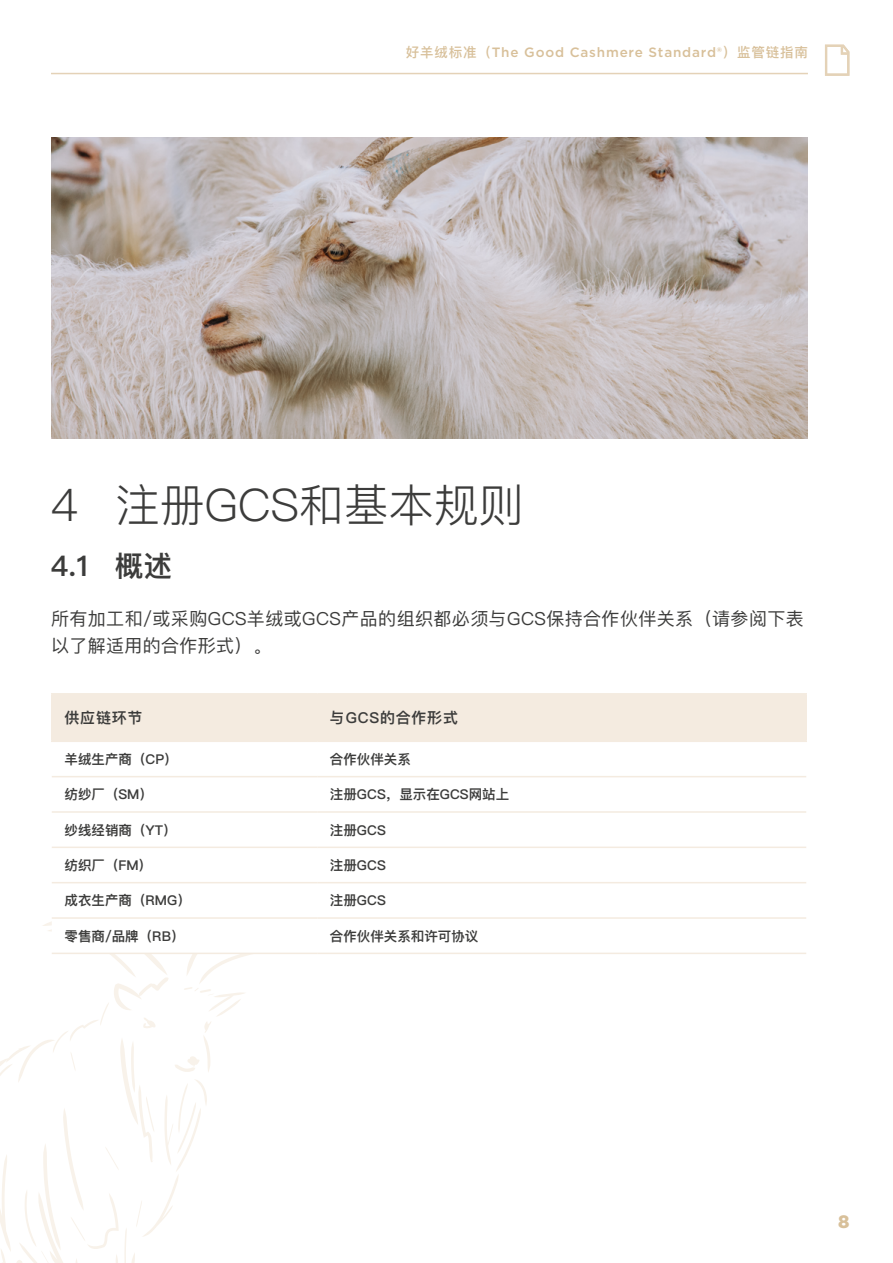
<style>
.page{position:relative;width:893px;height:1263px;background:#fff}
.page>*{position:absolute;margin:0;border:0;box-sizing:border-box;transform-origin:0 0}
.HEAD_1{font:300 45px "Ping Fang SC";color:#3c3c3b}
.HEAD_2{font:600 28.5px "Ping Fang SC";color:#3c3c3b}
.FLIEßTEXT{font:18px/27px "Ping Fang SC";letter-spacing:.02em;color:#3c3c3b}
.t1{font:900 18px "Gotham";color:#d8c09a}
.FLIEßTEXT-2{font:600 15px "Ping Fang SC";letter-spacing:.05em;color:#3c3c3b}
.FLIEßTEXT-3{font:600 13.5px "Ping Fang SC";color:#3c3c3b}
.t2{font:500 13.5px "Gotham";letter-spacing:.06em;color:#d8c09a}
.s1{font-family:"Ping Fang SC"}
.s2{font-family:"Ping Fang HK"}
</style>
<div class="page">
<svg style="left:0;top:921px;width:252px;height:342px"></svg>
<img style="left:51px;top:137px;width:757px;height:301px">
<svg style="left:825px;top:45px;width:24px;height:31px"></svg>
<hr style="left:51px;top:73px;width:757px;height:1px;background:#e4d2b7">
<div style="left:53px;top:694px;width:752px;height:46px;background:#f4ebe0"></div>
<svg style="left:52px;top:777px;width:754px;height:176px"></svg>
<hr style="left:51px;top:693px;width:266px;height:1px;background:#f4ebe0">
<hr style="left:51px;top:694px;width:2px;height:46px;background:#f4ebe0">
<hr style="left:317px;top:693px;width:490px;height:1px;background:#f4ebe0">
<hr style="left:316px;top:694px;width:2px;height:46px;background:#f4ebe0">
<hr style="left:805px;top:694px;width:2px;height:46px;background:#f4ebe0">
<hr style="left:51px;top:740px;width:266px;height:2px;background:#f4ebe0">
<hr style="left:317px;top:740px;width:490px;height:2px;background:#f4ebe0">
<hr style="left:52px;top:776px;width:265px;height:1px;background:#f4ebe0">
<hr style="left:317px;top:776px;width:489px;height:1px;background:#f4ebe0">
<hr style="left:52px;top:811px;width:265px;height:2px;background:#f4ebe0">
<hr style="left:317px;top:811px;width:489px;height:2px;background:#f4ebe0">
<hr style="left:52px;top:846px;width:265px;height:2px;background:#f4ebe0">
<hr style="left:317px;top:846px;width:489px;height:2px;background:#f4ebe0">
<hr style="left:52px;top:882px;width:265px;height:1px;background:#f4ebe0">
<hr style="left:317px;top:882px;width:489px;height:1px;background:#f4ebe0">
<hr style="left:52px;top:917px;width:265px;height:2px;background:#f4ebe0">
<hr style="left:317px;top:917px;width:489px;height:2px;background:#f4ebe0">
<hr style="left:52px;top:953px;width:265px;height:1px;background:#f4ebe0">
<hr style="left:317px;top:953px;width:489px;height:1px;background:#f4ebe0">
<p class="t2" style="left:406px;top:43px;width:403px"><span class="s1">好羊绒标准</span><span class="s2">（</span>The Good Cashmere Standard®<span class="s2">）</span><span class="s1">监管链指南</span></p>
<p class="HEAD_1" style="left:51px;top:478px;width:474px">4 注册GCS和基本规则</p>
<p class="HEAD_2" style="left:51px;top:548px;width:123px">4.1 概述</p>
<p class="FLIEßTEXT" style="left:51px;top:605px;width:754px">所有加工和/或采购GCS羊绒或GCS产品的组织都必须与GCS保持合作伙伴关系（请参阅下表以了解适用的合作形式）。</p>
<p class="FLIEßTEXT-2" style="left:65px;top:708px;width:79px">供应链环节</p>
<p class="FLIEßTEXT-2" style="left:330px;top:708px;width:130px">与GCS的合作形式</p>
<p class="FLIEßTEXT-3" style="left:65px;top:751px;width:115px">羊绒生产商（CP）</p>
<p class="FLIEßTEXT-3" style="left:330px;top:751px;width:82px">合作伙伴关系</p>
<p class="FLIEßTEXT-3" style="left:65px;top:786px;width:90px">纺纱厂（SM）</p>
<p class="FLIEßTEXT-3" style="left:330px;top:786px;width:181px">注册GCS，显示在GCS网站上</p>
<p class="FLIEßTEXT-3" style="left:65px;top:821px;width:114px">纱线经销商（YT）</p>
<p class="FLIEßTEXT-3" style="left:330px;top:821px;width:57px">注册GCS</p>
<p class="FLIEßTEXT-3" style="left:65px;top:857px;width:89px">纺织厂（FM）</p>
<p class="FLIEßTEXT-3" style="left:330px;top:857px;width:57px">注册GCS</p>
<p class="FLIEßTEXT-3" style="left:65px;top:892px;width:128px">成衣生产商（RMG）</p>
<p class="FLIEßTEXT-3" style="left:330px;top:892px;width:57px">注册GCS</p>
<p class="FLIEßTEXT-3" style="left:65px;top:927px;width:121px">零售商/品牌（RB）</p>
<p class="FLIEßTEXT-3" style="left:330px;top:927px;width:150px">合作伙伴关系和许可协议</p>
<h3 class="t1" style="left:838px;top:1209px;width:13px">8</h3>
</div>
